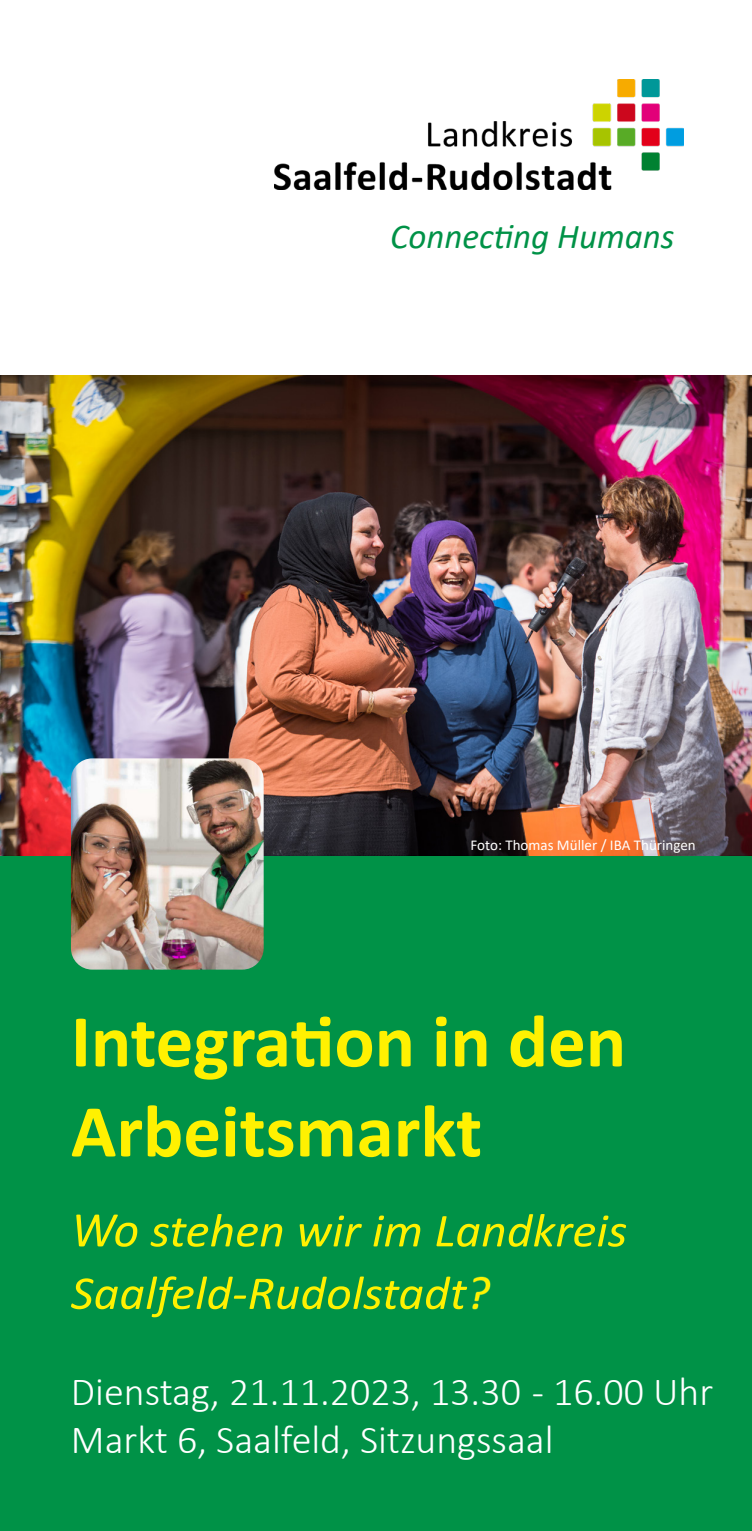
<style>
.page{position:relative;width:752px;height:1531px;background:#fff}
.page>*{position:absolute;margin:0;border:0;box-sizing:border-box;transform-origin:0 0}
.t1{font:700 75px "Calibri";color:#fff101}
.t2{font:italic 47.5px/62.5px "Calibri";color:#fff101;scale:1.05 1}
.t3{font:300 40px "Calibri";color:#fff}
.t4{font:italic 35px "Calibri";color:#009247}
.t5{font:15px "Calibri";color:#fff}
.s1{font-size:50px}
.s2{color:#4cb848}
</style>
<div class="page">
<div style="left:0;top:376px;width:751px;height:1155px;background:#009247"></div>
<img style="left:275px;top:79px;width:408px;height:111px">
<img style="left:0;top:376px;width:751px;height:480px">
<img style="left:71px;top:758px;width:192px;height:211px">
<p class="t4" style="left:390px;top:212px;width:285px">Connecting Humans</p>
<p class="t5" style="left:470px;top:834px;width:226px">Foto: Thomas Müller / IBA Thüringen</p>
<p class="t1" style="left:71px;top:988px;width:556px">Integration in den</p>
<p class="t1" style="left:71px;top:1078px;width:412px">Arbeitsmarkt</p>
<p class="t2" style="left:71px;top:1197px;width:531px"><span class="s1">Wo</span> stehen wir im Landkreis<br>Saalfeld-Rudolstadt<span class="s2">?</span></p>
<p class="t3" style="left:71px;top:1367px;width:643px">Dienstag, 21.11.2023, 13.30 - 16.00 Uhr</p>
<p class="t3" style="left:71px;top:1415px;width:484px">Markt 6, Saalfeld, Sitzungssaal</p>
</div>
